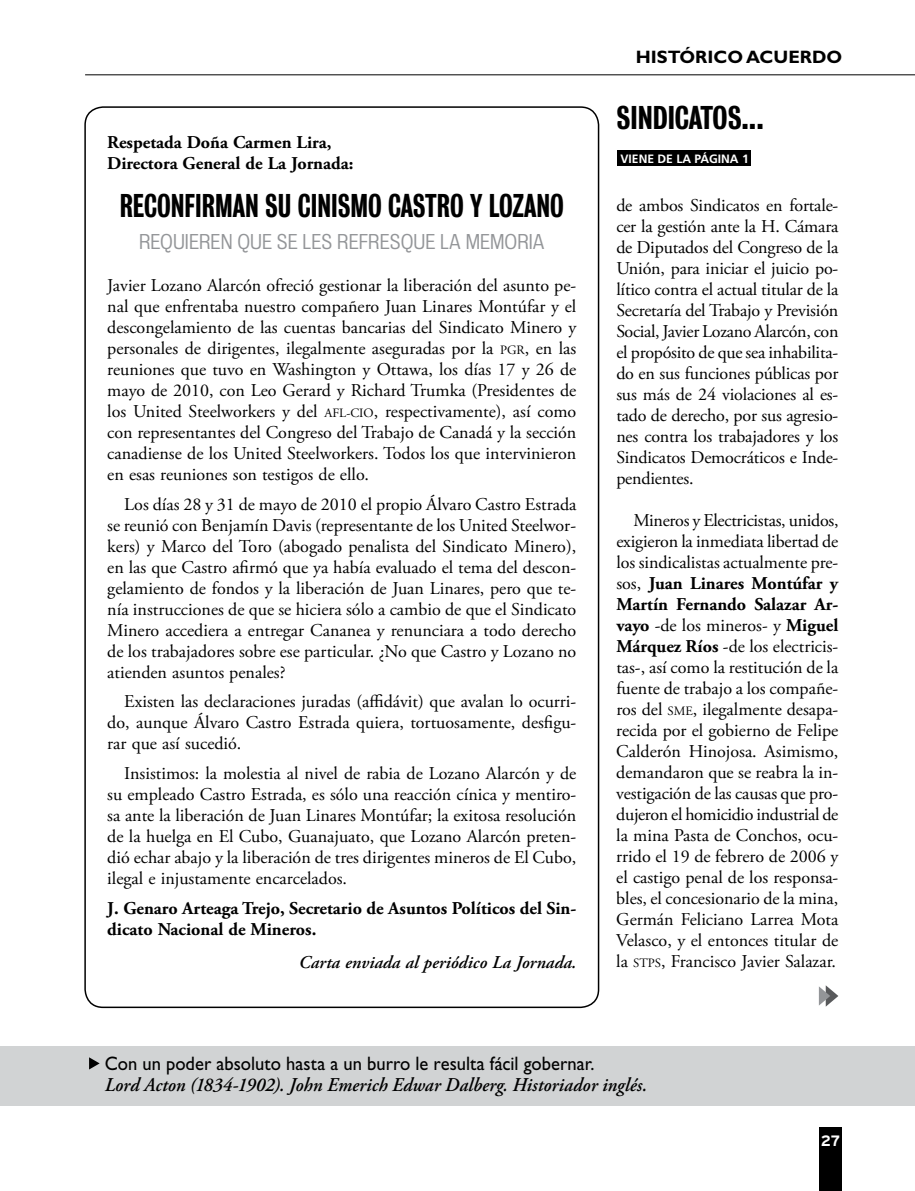
<style>
.page{position:relative;width:915px;height:1191px;background:#fff}
.page>*{position:absolute;margin:0;border:0;box-sizing:border-box;transform-origin:0 0}
.t1{font:30px "Bureau Grotesque Three Five";color:#000;scale:.91 1}
.t2{font:30px "Bureau Grotesque Three Five";color:#000}
.t3{font:italic 600 19.5px "Adobe Garamond Pro";letter-spacing:.005em;color:#000;scale:.95 1}
.t4{font:19.5px "Gill Sans Std";color:#000;scale:.95 1}
.t5{font:19.5px "Bureau Grotesque Five One";letter-spacing:.405em;color:#939598}
.t6{font:18px/21px "Adobe Garamond Pro";color:#000;text-align:justify}
.t7{font:700 18px/21px "Adobe Garamond Pro";color:#000}
.t8{font:italic 600 18px "Adobe Garamond Pro";color:#000}
.t9{font:700 18px "Gill Sans Std";color:#000}
.t10{font:700 15px "Interstate";color:#fff}
.t11{font:700 12.15px "Frutiger LT Std";color:#fff}
.s1{font-size:12.75px}
.s2{font-weight:700}
</style>
<div class="page">
<div style="left:819px;top:1127px;width:22px;height:64px;background:#000"></div>
<hr style="left:85px;top:74px;width:829px;height:1px;background:#000">
<div style="left:0;top:1045px;width:914px;height:60px;background:#d1d3d4"></div>
<svg style="left:89px;top:1057px;width:11px;height:12px"></svg>
<div style="left:617px;top:151px;width:133px;height:15px;background:#000"></div>
<svg style="left:818px;top:985px;width:20px;height:21px"></svg>
<p class="t9" style="left:635px;top:46px;width:72px">HISTÓRICO</p>
<p class="t9" style="left:746px;top:46px;width:96px">ACUERDO</p>
<p class="t7" style="left:107px;top:132px;width:248px">Respetada Doña Carmen Lira,<br>Directora General de La Jornada:</p>
<h1 class="t1" style="left:120px;top:188px;width:15px">RECONFIRMAN</h1>
<h1 class="t1" style="left:265px;top:188px;width:64px">SU CINISMO</h1>
<h1 class="t1" style="left:388px;top:188px;width:15px">CASTRO</h1>
<h1 class="t1" style="left:470px;top:188px;width:75px">Y LOZANO</h1>
<p class="t5" style="left:139px;top:231px;width:45px">REQUIEREN</p>
<p class="t5" style="left:237px;top:231px;width:76px">QUESELES</p>
<p class="t5" style="left:337px;top:231px;width:12px">REFRES</p>
<p class="t5" style="left:400px;top:231px;width:78px">QUELAMEM</p>
<p class="t5" style="left:504px;top:231px;width:23px">ORIA</p>
<p class="t6" style="left:107px;top:275px;width:470px">Javier Lozano Alarcón ofreció gestionar la liberación del asunto pe&shy;nal que enfrentaba nuestro compañero Juan Linares Montúfar y el descongelamiento de las cuentas bancarias del Sindicato Minero y personales de dirigentes, ilegalmente aseguradas por la <span class="s1">PGR</span>, en las reuniones que tuvo en Washington y Ottawa, los días 17 y 26 de mayo de 2010, con Leo Gerard y Richard Trumka (Presidentes de los United Steelworkers y del <span class="s1">AFL-CIO</span>, respectivamente), así como con representantes del Congreso del Trabajo de Canadá y la sección canadiense de los United Steelworkers. Todos los que intervinieron en esas reuniones son testigos de ello.</p>
<p class="t6" style="left:107px;top:494px;width:470px;text-indent:17px">Los días 28 y 31 de mayo de 2010 el propio Álvaro Castro Estrada se reunió con Benjamín Davis (representante de los United Steelwor&shy;kers) y Marco del Toro (abogado penalista del Sindicato Minero), en las que Castro afirmó que ya había evaluado el tema del descon&shy;gelamiento de fondos y la liberación de Juan Linares, pero que te&shy;nía instrucciones de que se hiciera sólo a cambio de que el Sindicato Minero accediera a entregar Cananea y renunciara a todo derecho de los trabajadores sobre ese particular. ¿No que Castro y Lozano no atienden asuntos penales?</p>
<p class="t6" style="left:107px;top:692px;width:470px;text-indent:17px">Existen las declaraciones juradas (affidávit) que avalan lo ocurri&shy;do, aunque Álvaro Castro Estrada quiera, tortuosamente, desfigu&shy;rar que así sucedió.</p>
<p class="t6" style="left:107px;top:763px;width:470px;text-indent:17px">Insistimos: la molestia al nivel de rabia de Lozano Alarcón y de su empleado Castro Estrada, es sólo una reacción cínica y mentiro&shy;sa ante la liberación de Juan Linares Montúfar; la exitosa resolución de la huelga en El Cubo, Guanajuato, que Lozano Alarcón preten&shy;dió echar abajo y la liberación de tres dirigentes mineros de El Cubo, ilegal e injustamente encarcelados.</p>
<p class="t7" style="left:107px;top:897px;width:470px">J. Genaro Arteaga Trejo, Secretario de Asuntos Políticos del Sin&shy;dicato Nacional de Mineros.</p>
<p class="t8" style="left:299px;top:952px;width:279px">Carta enviada al periódico La Jornada.</p>
<h1 class="t2" style="left:616px;top:100px;width:87px">SINDICATOS</h1>
<h1 class="t2" style="left:741px;top:100px;width:24px">...</h1>
<p class="t11" style="left:620px;top:152px;width:105px">VIENE DE LA Página</p>
<p class="t11" style="left:741px;top:152px;width:8px">1</p>
<p class="t6" style="left:616px;top:195px;width:223px">de ambos Sindicatos en fortale&shy;cer la gestión ante la H. Cámara de Diputados del Congreso de la Unión, para iniciar el juicio po&shy;lítico contra el actual titular de la Secretaría del Trabajo y Previsión Social, Javier Lozano Alarcón, con el propósito de que sea inhabilita&shy;do en sus funciones públicas por sus más de 24 violaciones al es&shy;tado de derecho, por sus agresio&shy;nes contra los trabajadores y los Sindicatos Democráticos e Inde&shy;pendientes.</p>
<p class="t6" style="left:616px;top:511px;width:224px;text-indent:17px">Mineros y Electricistas, unidos, exigieron la inmediata libertad de los sindicalistas actualmente pre&shy;sos, <span class="s2">Juan Linares Montúfar y Martín Fernando Salazar Ar&shy;vayo</span> -de los mineros- y <span class="s2">Miguel Márquez Ríos</span> -de los electricis&shy;tas-, así como la restitución de la fuente de trabajo a los compañe&shy;ros del <span class="s1">SME</span>, ilegalmente desapa&shy;recida por el gobierno de Felipe Calderón Hinojosa. Asimismo, demandaron que se reabra la in&shy;vestigación de las causas que pro&shy;dujeron el homicidio industrial de la mina Pasta de Conchos, ocu&shy;rrido el 19 de febrero de 2006 y el castigo penal de los responsa&shy;bles, el concesionario de la mina, Germán Feliciano Larrea Mota Velasco, y el entonces titular de la <span class="s1">STPS</span>, Francisco Javier Salazar.</p>
<p class="t4" style="left:105px;top:1052px;width:517px">Con un poder absoluto hasta a un burro le resulta fácil gobernar.</p>
<p class="t3" style="left:105px;top:1074px;width:572px">Lord Acton (1834-1902). John Emerich Edwar Dalberg. Historiador inglés.</p>
<p class="t10" style="left:820px;top:1132px;width:21px">27</p>
</div>
